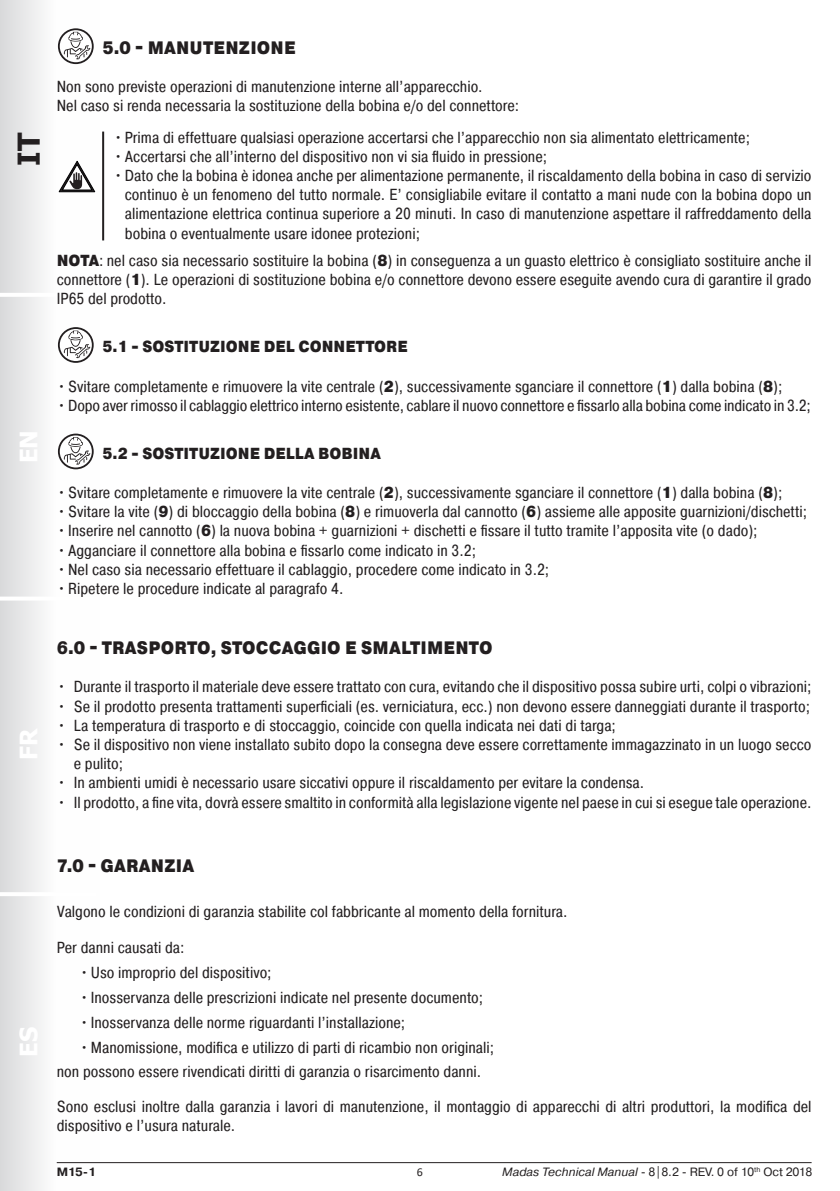
<style>
.page{position:relative;width:840px;height:1191px;background:#fff}
.page>*{position:absolute;margin:0;border:0;box-sizing:border-box;transform-origin:0 0}
.t1{font:700 30px "Tahoma";color:#231f20}
.t2{font:700 24px "Tahoma";color:#fff}
.t3{font:900 18px "Pragmatica Cond";letter-spacing:.01em;color:#231f20}
.t4{font:16px/19.2px "Pragmatica Cond";color:#231f20;text-align:justify}
.t5{font:900 16px "Pragmatica Cond";color:#231f20}
.t6{font:12px "Pragmatica";color:#231f20}
.t7{font:700 12px "Pragmatica";color:#231f20}
.t8{font:12px "Calibri";color:#231f20}
.s1{font-weight:900}
.s2{font-style:italic}
</style>
<div class="page">
<div style="left:0;top:0;width:99px;height:1191px;background:linear-gradient(to right,#dfe0e1,#fff)"></div>
<hr style="left:0;top:892px;width:96px;height:4px;background:#fff">
<hr style="left:0;top:596px;width:99px;height:4px;background:#fff">
<hr style="left:0;top:293px;width:99px;height:4px;background:#fff">
<hr style="left:57px;top:1162px;width:754px;height:1px;background:#231f20">
<svg style="left:58px;top:28px;width:36px;height:36px"></svg>
<svg style="left:60px;top:30px;width:32px;height:32px"></svg>
<svg style="left:64px;top:32px;width:26px;height:27px"></svg>
<svg style="left:58px;top:327px;width:36px;height:36px"></svg>
<svg style="left:60px;top:329px;width:32px;height:32px"></svg>
<svg style="left:64px;top:330px;width:26px;height:28px"></svg>
<svg style="left:58px;top:433px;width:36px;height:36px"></svg>
<svg style="left:60px;top:435px;width:32px;height:32px"></svg>
<svg style="left:64px;top:437px;width:26px;height:27px"></svg>
<hr style="left:102px;top:132px;width:2px;height:108px;background:#231f20">
<svg style="left:59px;top:161px;width:36px;height:31px"></svg>
<h1 class="t1" style="left:8px;top:166px;width:34px;rotate:-90deg">IT</h1>
<h2 class="t2" style="left:12px;top:463px;width:35px;rotate:-90deg">EN</h2>
<p class="t3" style="left:102px;top:36px;width:194px">5.0 - MANUTENZIONE</p>
<p class="t4" style="left:57px;top:77px;width:427px">Non sono previste operazioni di manutenzione interne all’apparecchio.</p>
<p class="t4" style="left:57px;top:96px;width:463px">Nel caso si renda necessaria la sostituzione della bobina e/o del connettore:</p>
<p class="t4" style="left:113px;top:127px;width:637px">•Prima di effettuare qualsiasi operazione accertarsi che l’apparecchio non sia alimentato elettricamente;</p>
<p class="t4" style="left:113px;top:146px;width:435px">•Accertarsi che all’interno del dispositivo non vi sia fluido in pressione;</p>
<p class="t4" style="left:125px;top:166px;width:688px;text-indent:-11px">•Dato che la bobina è idonea anche per alimentazione permanente, il riscaldamento della bobina in caso di servizio continuo è un fenomeno del tutto normale. E’ consigliabile evitare il contatto a mani nude con la bobina dopo un alimentazione elettrica continua superiore a 20 minuti. In caso di manutenzione aspettare il raffreddamento della bobina o eventualmente usare idonee protezioni;</p>
<p class="t4" style="left:57px;top:250px;width:755px"><span class="s1">NOTA</span>: nel caso sia necessario sostituire la bobina (<span class="s1">8</span>) in conseguenza a un guasto elettrico è consigliato sostituire anche il connettore (<span class="s1">1</span>). Le operazioni di sostituzione bobina e/o connettore devono essere eseguite avendo cura di garantire il grado IP65 del prodotto.</p>
<p class="t5" style="left:102px;top:337px;width:306px">5.1 - SOSTITUZIONE DEL CONNETTORE</p>
<p class="t4" style="left:57px;top:377px;width:726px">•Svitare completamente e rimuovere la vite centrale (<span class="s1">2</span>), successivamente sganciare il connettore (<span class="s1">1</span>) dalla bobina (<span class="s1">8</span>);</p>
<p class="t4" style="left:57px;top:396px;width:755px">•Dopo aver rimosso il cablaggio elettrico interno esistente, cablare il nuovo connettore e fissarlo alla bobina come indicato in 3.2;</p>
<p class="t5" style="left:102px;top:443px;width:279px">5.2 - SOSTITUZIONE DELLA BOBINA</p>
<p class="t4" style="left:57px;top:483px;width:726px">•Svitare completamente e rimuovere la vite centrale (<span class="s1">2</span>), successivamente sganciare il connettore (<span class="s1">1</span>) dalla bobina (<span class="s1">8</span>);</p>
<p class="t4" style="left:57px;top:502px;width:751px">•Svitare la vite (<span class="s1">9</span>) di bloccaggio della bobina (<span class="s1">8</span>) e rimuoverla dal cannotto (<span class="s1">6</span>) assieme alle apposite guarnizioni/dischetti;</p>
<p class="t4" style="left:57px;top:521px;width:702px">•Inserire nel cannotto (<span class="s1">6</span>) la nuova bobina + guarnizioni + dischetti e fissare il tutto tramite l’apposita vite (o dado);</p>
<p class="t4" style="left:57px;top:540px;width:420px">•Agganciare il connettore alla bobina e fissarlo come indicato in 3.2;</p>
<p class="t4" style="left:57px;top:559px;width:493px">•Nel caso sia necessario effettuare il cablaggio, procedere come indicato in 3.2;</p>
<p class="t4" style="left:57px;top:579px;width:288px">•Ripetere le procedure indicate al paragrafo 4.</p>
<h2 class="t2" style="left:12px;top:760px;width:33px;rotate:-90deg">FR</h2>
<p class="t3" style="left:57px;top:636px;width:437px">6.0 - TRASPORTO, STOCCAGGIO E SMALTIMENTO</p>
<p class="t4" style="left:57px;top:677px;width:755px">• Durante il trasporto il materiale deve essere trattato con cura, evitando che il dispositivo possa subire urti, colpi o vibrazioni;</p>
<p class="t4" style="left:57px;top:696px;width:754px">• Se il prodotto presenta trattamenti superficiali (es. verniciatura, ecc.) non devono essere danneggiati durante il trasporto;</p>
<p class="t4" style="left:57px;top:715px;width:560px">• La temperatura di trasporto e di stoccaggio, coincide con quella indicata nei dati di targa;</p>
<p class="t4" style="left:74px;top:735px;width:739px;text-indent:-17px">• Se il dispositivo non viene installato subito dopo la consegna deve essere correttamente immagazzinato in un luogo secco e pulito;</p>
<p class="t4" style="left:57px;top:773px;width:588px">• In ambienti umidi è necessario usare siccativi oppure il riscaldamento per evitare la condensa.</p>
<p class="t4" style="left:57px;top:792px;width:756px">• Il prodotto, a fine vita, dovrà essere smaltito in conformità alla legislazione vigente nel paese in cui si esegue tale operazione.</p>
<h2 class="t2" style="left:12px;top:1056px;width:31px;rotate:-90deg">ES</h2>
<p class="t3" style="left:57px;top:854px;width:139px">7.0 - GARANZIA</p>
<p class="t4" style="left:57px;top:901px;width:512px">Valgono le condizioni di garanzia stabilite col fabbricante al momento della fornitura.</p>
<p class="t4" style="left:57px;top:938px;width:129px">Per danni causati da:</p>
<p class="t4" style="left:79px;top:962px;width:194px">•Uso improprio del dispositivo;</p>
<p class="t4" style="left:79px;top:987px;width:405px">•Inosservanza delle prescrizioni indicate nel presente documento;</p>
<p class="t4" style="left:79px;top:1012px;width:327px">•Inosservanza delle norme riguardanti l’installazione;</p>
<p class="t4" style="left:79px;top:1037px;width:416px">•Manomissione, modifica e utilizzo di parti di ricambio non originali;</p>
<p class="t4" style="left:57px;top:1062px;width:426px">non possono essere rivendicati diritti di garanzia o risarcimento danni.</p>
<p class="t4" style="left:57px;top:1096px;width:756px">Sono esclusi inoltre dalla garanzia i lavori di manutenzione, il montaggio di apparecchi di altri produttori, la modifica del dispositivo e l’usura naturale.</p>
<p class="t7" style="left:57px;top:1164px;width:41px">M15-1</p>
<p class="t6" style="left:502px;top:1164px;width:311px"><span class="s2">Madas Technical Manual</span> - 8|8.2 - REV. 0 of 10<sup>th</sup> Oct 2018</p>
<p class="t8" style="left:416px;top:1163px;width:8px">6</p>
</div>
